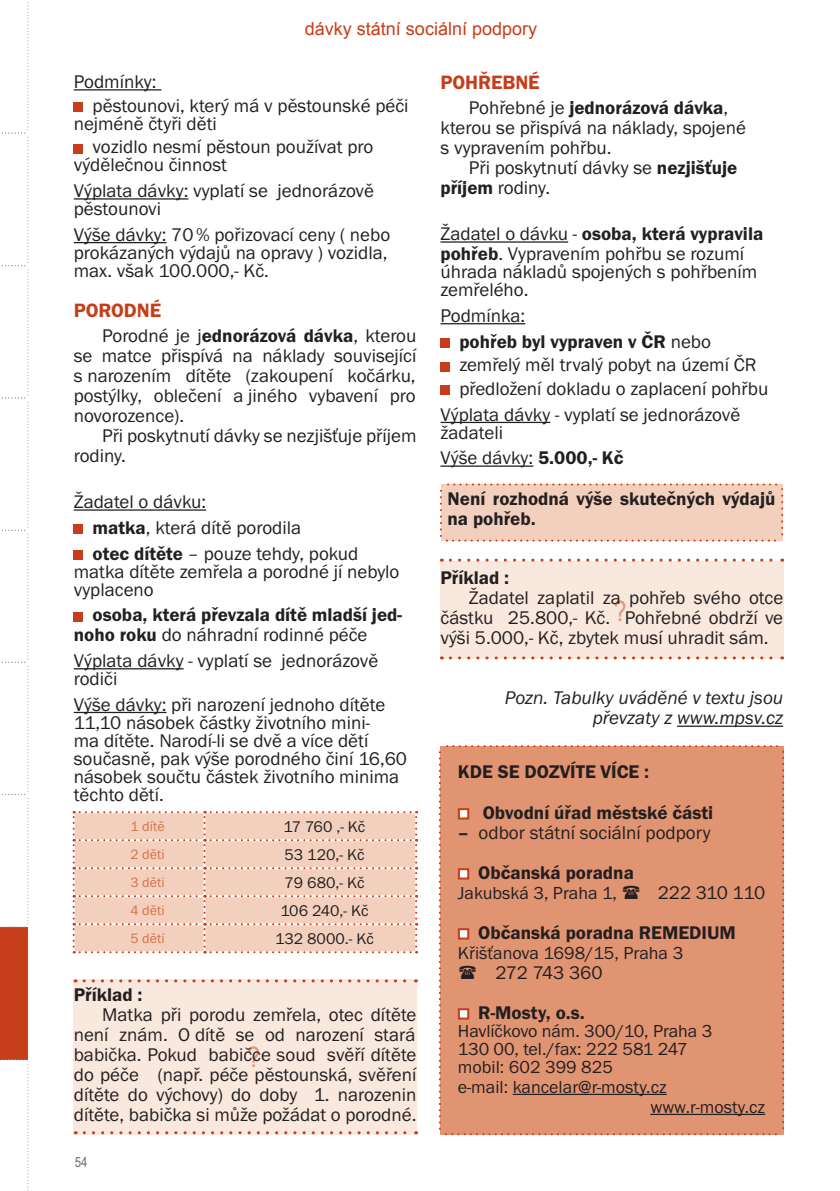
<style>
.page{position:relative;width:840px;height:1191px;background:#fff}
.page>*{position:absolute;margin:0;border:0;box-sizing:border-box;transform-origin:0 0}
.t1{font:28px "Arial Narrow";color:#e19472}
.t2{font:600 20px "Franklin Got Itc TEE";letter-spacing:-.005em;color:#c63d1a}
.t3{font:19px/20px "Franklin Got Itc TEE";color:#231f20}
.t4{font:600 19px/20px "Franklin Got Itc TEE";color:#231f20}
.t5{font:italic 19px/20px "Franklin Got Itc TEE";color:#231f20;text-align:right}
.t6{font:19px "Franklin Got Itc TEE";letter-spacing:-.025em;color:#231f20}
.t7{font:18px/18px "Franklin Got Itc TEE";color:#231f20}
.t8{font:18px "Arial";color:#c63d1a}
.t9{font:16px "Franklin Got Itc TEE";color:#231f20}
.t10{font:14px "Franklin Got Itc TEE";color:#d5724a}
.t11{font:14px "Arial Narrow";color:#6c6d70}
.s1{font-weight:600}
.s2{font-weight:400}
</style>
<div class="page">
<div style="left:439px;top:561px;width:343px;height:98px;background:#f9e8de"></div>
<div style="left:74px;top:979px;width:343px;height:155px;background:#f9e8de"></div>
<hr style="left:74px;top:89px;width:87px;height:1px;background:#231f20">
<hr style="left:74px;top:198px;width:114px;height:1px;background:#231f20">
<hr style="left:74px;top:242px;width:92px;height:1px;background:#231f20">
<hr style="left:74px;top:509px;width:132px;height:2px;background:#231f20">
<hr style="left:74px;top:668px;width:109px;height:1px;background:#231f20">
<hr style="left:74px;top:712px;width:92px;height:1px;background:#231f20">
<div style="left:74px;top:102px;width:9px;height:10px;background:#c63d1a"></div>
<div style="left:74px;top:144px;width:9px;height:9px;background:#c63d1a"></div>
<div style="left:74px;top:524px;width:9px;height:10px;background:#c63d1a"></div>
<div style="left:74px;top:550px;width:9px;height:9px;background:#c63d1a"></div>
<div style="left:74px;top:612px;width:9px;height:9px;background:#c63d1a"></div>
<hr style="left:440px;top:241px;width:128px;height:2px;background:#231f20">
<hr style="left:440px;top:323px;width:85px;height:1px;background:#231f20">
<hr style="left:440px;top:422px;width:110px;height:1px;background:#231f20">
<hr style="left:440px;top:465px;width:93px;height:2px;background:#231f20">
<hr style="left:676px;top:725px;width:106px;height:2px;background:#231f20">
<div style="left:440px;top:338px;width:9px;height:9px;background:#c63d1a"></div>
<div style="left:440px;top:362px;width:9px;height:9px;background:#c63d1a"></div>
<div style="left:440px;top:385px;width:9px;height:10px;background:#c63d1a"></div>
<svg style="left:73px;top:811px;width:344px;height:142px;background:#f2cfbd"></svg>
<svg style="left:84px;top:979px;width:332px;height:3px"></svg>
<svg style="left:84px;top:1131px;width:332px;height:3px"></svg>
<div style="left:439px;top:483px;width:343px;height:58px;background:#f3d0bd"></div>
<svg style="left:450px;top:558px;width:332px;height:3px"></svg>
<svg style="left:450px;top:656px;width:332px;height:3px"></svg>
<svg style="left:0;top:2px;width:29px;height:1189px"></svg>
<div style="left:438px;top:745px;width:345px;height:390px;background:#e19472"></div>
<p class="t8" style="left:304px;top:16px;width:234px">dávky státní sociální podpory</p>
<p class="t3" style="left:93px;top:70px;width:317px;line-height:23.6px;text-indent:-19px">Podmínky:<br>pěstounovi, který má v pěstounské péči</p>
<p class="t3" style="left:93px;top:112px;width:282px;line-height:23.6px;text-indent:-19px">nejméně čtyři děti<br>vozidlo nesmí pěstoun používat pro</p>
<p class="t3" style="left:74px;top:152px;width:301px;line-height:25.6px">výdělečnou činnost<br>Výplata dávky: vyplatí se jednorázově</p>
<p class="t3" style="left:74px;top:196px;width:318px;line-height:25.6px">pěstounovi<br>Výše dávky: 70 % pořizovací ceny ( nebo</p>
<p class="t3" style="left:74px;top:244px;width:315px;line-height:18px">prokázaných výdajů na opravy ) vozidla, max. však 100.000,- Kč.</p>
<p class="t2" style="left:74px;top:299px;width:89px">PORODNÉ</p>
<p class="t3" style="left:74px;top:326px;width:344px;text-align:justify;text-indent:28px">Porodné je j<span class="s1">ednorázová dávka</span>, kterou se matce přispívá na náklady související s narozením dítěte (zakoupení kočárku, postýlky, oblečení a jiného vybavení pro novorozence).</p>
<p class="t3" style="left:74px;top:426px;width:344px;text-indent:28px">Při poskytnutí dávky se nezjišťuje příjem rodiny.</p>
<p class="t3" style="left:93px;top:489px;width:267px;line-height:25.6px;text-indent:-19px">Žadatel o dávku:<br><span class="s1">matka</span>, která dítě porodila<br><span class="s1">otec dítěte</span> – pouze tehdy, pokud</p>
<p class="t3" style="left:74px;top:562px;width:327px;line-height:18px">matka dítěte zemřela a porodné jí nebylo vyplaceno</p>
<p class="t4" style="left:74px;top:605px;width:329px;text-indent:19px">osoba, která převzala dítě mladší jed&shy;noho roku <span class="s2">do náhradní rodinné péče</span></p>
<p class="t3" style="left:74px;top:652px;width:306px;line-height:18px">Výplata dávky - vyplatí se jednorázově rodiči</p>
<p class="t3" style="left:74px;top:695px;width:334px;line-height:18px">Výše dávky: při narození jednoho dítěte 11,10 násobek částky životního mini-<br>ma dítěte. Narodí-li se dvě a více dětí současně, pak výše porodného činí 16,60 násobek součtu částek životního minima těchto dětí.</p>
<p class="t10" style="left:130px;top:818px;width:36px">1 dítě</p>
<p class="t9" style="left:283px;top:818px;width:83px">17 760 ,- Kč</p>
<p class="t10" style="left:130px;top:846px;width:36px">2 děti</p>
<p class="t9" style="left:284px;top:846px;width:81px">53 120,- Kč</p>
<p class="t10" style="left:130px;top:874px;width:36px">3 děti</p>
<p class="t9" style="left:284px;top:874px;width:81px">79 680,- Kč</p>
<p class="t10" style="left:130px;top:902px;width:36px">4 děti</p>
<p class="t9" style="left:280px;top:902px;width:90px">106 240,- Kč</p>
<p class="t10" style="left:130px;top:930px;width:36px">5 dětí</p>
<p class="t9" style="left:275px;top:930px;width:100px">132 8000.- Kč</p>
<p class="t4" style="left:74px;top:984px;width:70px">Příklad :</p>
<p class="t3" style="left:74px;top:1004px;width:344px;text-align:justify;text-indent:28px">Matka při porodu zemřela, otec dítěte není znám. O dítě se od narození stará babička. Pokud babičce soud svěří dítěte do péče (např. péče pěstounská, svěření dítěte do výchovy) do doby 1. narozenin dítěte, babička si může požádat o porodné.</p>
<h1 class="t1" style="left:247px;top:1036px;width:14px">?</h1>
<p class="t11" style="left:75px;top:1152px;width:14px">54</p>
<p class="t2" style="left:440px;top:71px;width:101px">POHŘEBNÉ</p>
<p class="t3" style="left:440px;top:98px;width:307px;text-indent:28px">Pohřebné je <span class="s1">jednorázová dávka</span>, kterou se přispívá na náklady, spojené s vypravením pohřbu.</p>
<p class="t3" style="left:440px;top:158px;width:298px;text-indent:28px">Při poskytnutí dávky se <span class="s1">nezjišťuje příjem</span> rodiny.</p>
<p class="t3" style="left:440px;top:224px;width:324px">Žadatel o dávku - <span class="s1">osoba, která vypravila pohřeb</span>. Vypravením pohřbu se rozumí</p>
<p class="t3" style="left:440px;top:263px;width:318px;line-height:18px">úhrada nákladů spojených s pohřbením zemřelého.</p>
<p class="t4" style="left:459px;top:303px;width:253px;line-height:25.6px;text-indent:-19px"><span class="s2">Podmínka:<br></span>pohřeb byl vypraven v ČR <span class="s2">nebo</span></p>
<p class="t3" style="left:459px;top:353px;width:310px;line-height:23.6px">zemřelý měl trvalý pobyt na území ČR předložení dokladu o zaplacení pohřbu</p>
<p class="t3" style="left:440px;top:405px;width:301px;line-height:18px">Výplata dávky - vyplatí se jednorázově žadateli</p>
<p class="t3" style="left:440px;top:448px;width:184px">Výše dávky: <span class="s1">5.000,- Kč</span></p>
<p class="t4" style="left:447px;top:489px;width:329px">Není rozhodná výše skutečných výdajů na pohřeb.</p>
<p class="t4" style="left:440px;top:568px;width:70px">Příklad :</p>
<p class="t3" style="left:440px;top:588px;width:344px;text-align:justify;text-indent:28px">Žadatel zaplatil za pohřeb svého otce částku 25.800,- Kč. Pohřebné obdrží ve výši 5.000,- Kč, zbytek musí uhradit sám.</p>
<h1 class="t1" style="left:613px;top:590px;width:14px">?</h1>
<p class="t5" style="left:504px;top:688px;width:280px">Pozn. Tabulky uváděné v textu jsou převzaty z www.mpsv.cz</p>
<p class="t4" style="left:482px;top:752px;width:232px;line-height:40px;text-indent:-25px">KDE SE DOZVÍTE VÍCE :<br>Obvodní úřad městské části</p>
<p class="t3" style="left:478px;top:812px;width:234px;line-height:40px;text-indent:-20px"><span class="s1">–</span> odbor státní sociální podpory<br><span class="s1">Občanská poradna</span></p>
<p class="t7" style="left:457px;top:883px;width:160px">Jakubská 3, Praha 1,</p>
<p class="t6" style="left:657px;top:881px;width:109px">222 310 110</p>
<p class="t4" style="left:478px;top:922px;width:259px">Občanská poradna REMEDIUM</p>
<p class="t7" style="left:457px;top:943px;width:227px">Křišťanova 1698/15, Praha 3</p>
<p class="t3" style="left:495px;top:962px;width:109px">272 743 360</p>
<p class="t4" style="left:478px;top:1002px;width:108px">R-Mosty, o.s.</p>
<p class="t7" style="left:457px;top:1021px;width:256px">Havlíčkovo nám. 300/10, Praha 3<br>130 00, tel./fax: 222 581 247 mobil: 602 399 825</p>
<p class="t7" style="left:650px;top:1076px;width:116px;line-height:20px;text-indent:-192px">e-mail: kancelar@r-mosty.cz www.r-mosty.cz</p>
</div>
